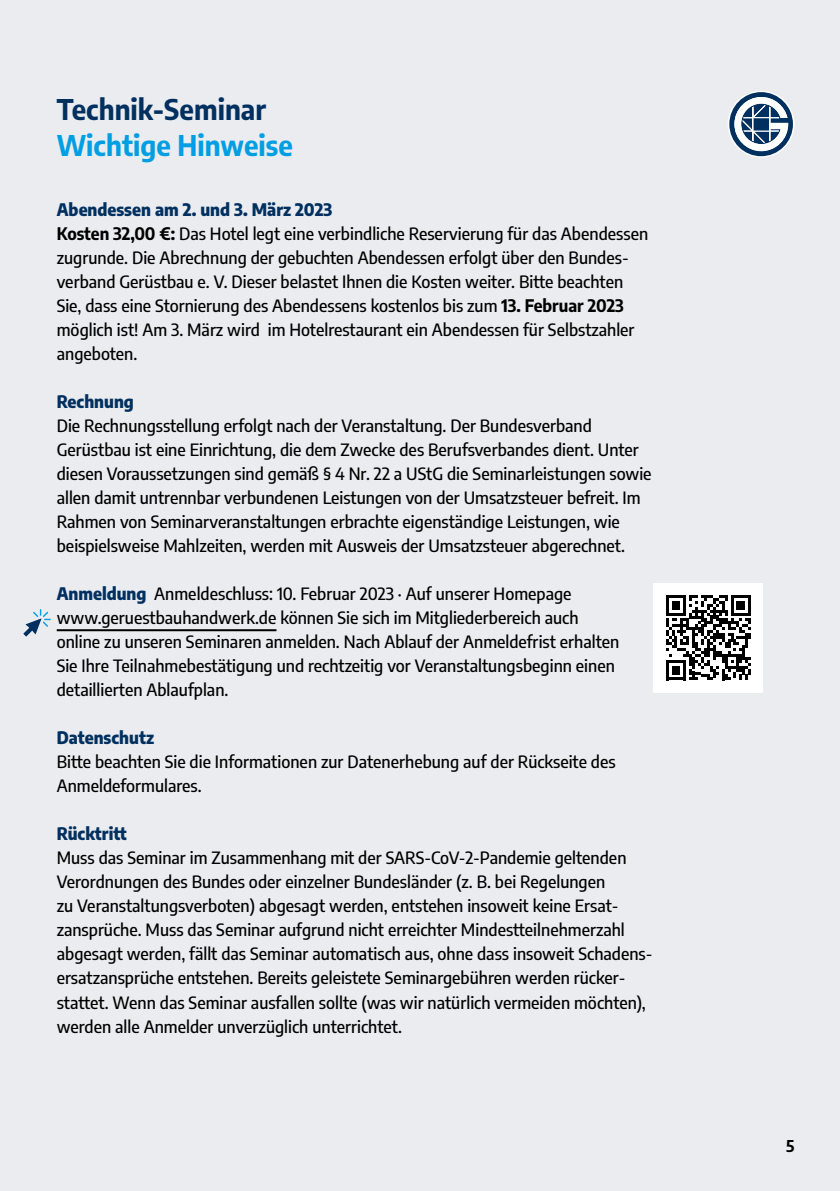
<style>
.page{position:relative;width:840px;height:1191px;background:#fff}
.page>*{position:absolute;margin:0;border:0;box-sizing:border-box;transform-origin:0 0}
.t1{font:700 semi-condensed 28px "Encode Sans";color:#009ee3}
.t2{font:700 semi-condensed 28px "Encode Sans";color:#003060}
.t3{font:500 semi-condensed 17px/24px "Encode Sans";color:#000}
.t4{font:800 semi-condensed 17px "Encode Sans";color:#003060}
.t5{font:700 semi-condensed 16px "Encode Sans";color:#000}
.s1{font-weight:800;color:#003060}
.s2{font-weight:700}
</style>
<div class="page">
<div style="left:0;top:0;width:839px;height:1191px;background:#ebecef"></div>
<hr style="left:57px;top:629px;width:219px;height:2px;background:#000">
<svg style="left:727px;top:91px;width:67px;height:67px"></svg>
<svg style="left:729px;top:92px;width:63px;height:64px"></svg>
<svg style="left:23px;top:609px;width:28px;height:27px"></svg>
<div style="left:653px;top:583px;width:109px;height:109px;background:#fff"></div>
<svg style="left:666px;top:595px;width:84px;height:85px"></svg>
<h1 class="t2" style="left:57px;top:89px;width:211px">Technik-Seminar</h1>
<h1 class="t1" style="left:57px;top:125px;width:237px">Wichtige Hinweise</h1>
<p class="t3" style="left:57px;top:197px;width:592px"><span class="s1">Abendessen am 2. und 3. März 2023<br></span><span class="s2">Kosten 32,00 €:</span> Das Hotel legt eine verbindliche Reservierung für das Abendessen zugrunde. Die Abrechnung der gebuchten Abendessen erfolgt über den Bundes&shy;verband Gerüstbau e. V. Dieser belastet Ihnen die Kosten weiter. Bitte beachten Sie, dass eine Stornierung des Abendessens kostenlos bis zum <span class="s2">13. Februar 2023 </span>möglich ist! Am 3. März wird im Hotelrestaurant ein Abendessen für Selbstzahler angeboten.</p>
<p class="t4" style="left:57px;top:389px;width:79px">Rechnung</p>
<p class="t3" style="left:57px;top:413px;width:596px">Die Rechnungsstellung erfolgt nach der Veranstaltung. Der Bundesverband Gerüstbau ist eine Einrichtung, die dem Zwecke des Berufsverbandes dient. Unter diesen Voraussetzungen sind gemäß § 4 Nr. 22 a UStG die Seminarleistungen sowie allen damit untrennbar verbundenen Leistungen von der Umsatzsteuer befreit. Im Rahmen von Seminarveranstaltungen erbrachte eigenständige Leistungen, wie beispielsweise Mahlzeiten, werden mit Ausweis der Umsatzsteuer abgerechnet.</p>
<p class="t3" style="left:57px;top:581px;width:563px"><span class="s1">Anmeldung</span> Anmeldeschluss: 10. Februar 2023 · Auf unserer Homepage www.geruestbauhandwerk.de können Sie sich im Mitgliederbereich auch online zu unseren Seminaren anmelden. Nach Ablauf der Anmeldefrist erhalten Sie Ihre Teilnahmebestätigung und rechtzeitig vor Veranstaltungsbeginn einen detaillierten Ablaufplan.</p>
<p class="t4" style="left:57px;top:725px;width:99px">Datenschutz</p>
<p class="t3" style="left:57px;top:749px;width:560px">Bitte beachten Sie die Informationen zur Datenerhebung auf der Rückseite des<br>Anmeldeformulares.</p>
<p class="t4" style="left:57px;top:821px;width:72px">Rücktritt</p>
<p class="t3" style="left:57px;top:845px;width:597px">Muss das Seminar im Zusammenhang mit der SARS-CoV-2-Pandemie geltenden Verordnungen des Bundes oder einzelner Bundesländer (z. B. bei Regelungen<br>zu Veranstaltungsverboten) abgesagt werden, entstehen insoweit keine Ersat&shy;zansprüche. Muss das Seminar aufgrund nicht erreichter Mindestteilnehmerzahl abgesagt werden, fällt das Seminar automatisch aus, ohne dass insoweit Schadens&shy;ersatzansprüche entstehen. Bereits geleistete Seminargebühren werden rücker&shy;stattet. Wenn das Seminar ausfallen sollte (was wir natürlich vermeiden möchten), werden alle Anmelder unverzüglich unterrichtet.</p>
<p class="t5" style="left:785px;top:1134px;width:10px">5</p>
</div>
